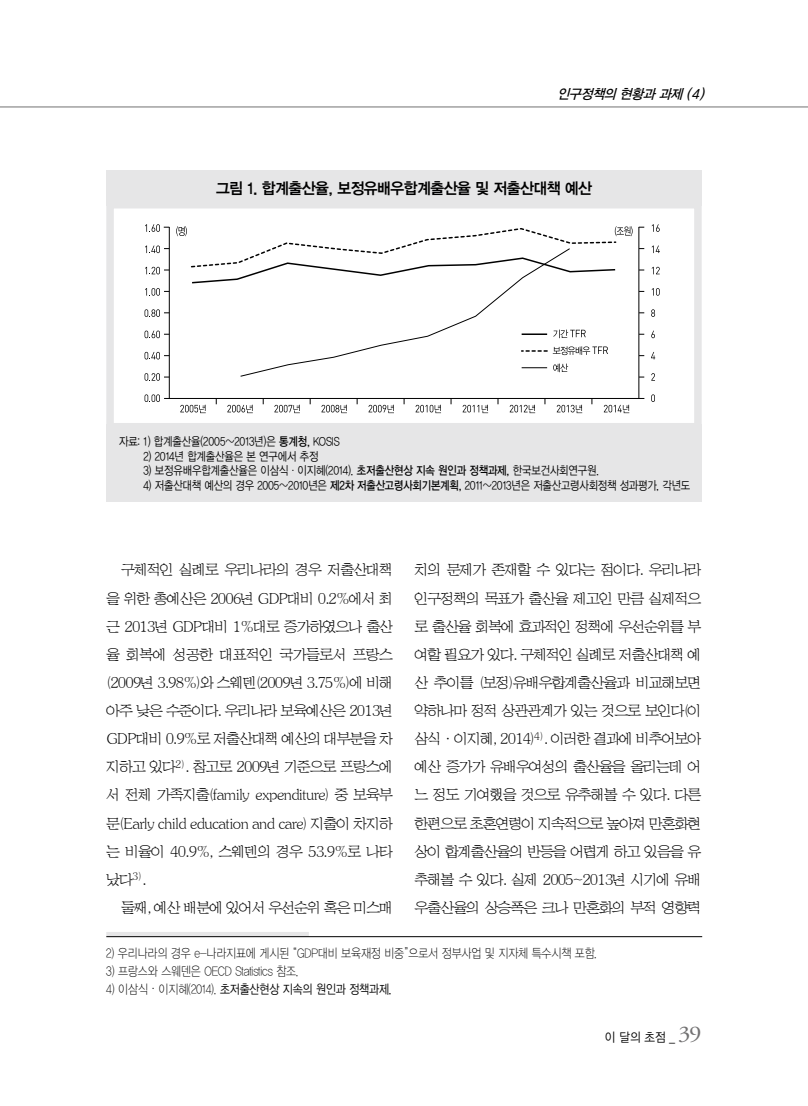
<style>
.page{position:relative;width:808px;height:1106px;background:#fff}
.page>*{position:absolute;margin:0;border:0;box-sizing:border-box;transform-origin:0 0}
.t1{font:15.75px "YDVYGO14";letter-spacing:-.03em;color:#000;scale:.95 1}
.t2{font:15px/28px "HY Sin Mun Myeong Jo Pro";letter-spacing:-.08em;color:#000;text-align:justify}
.t3{font:italic 13.5px "YDVYGO13";color:#000;scale:.95 1}
.t4{font:12.75px "YDVYGO11";letter-spacing:-.01em;color:#000;scale:.85 1}
.t5{font:12.75px "YDVYGO12";letter-spacing:-.01em;color:#000;scale:.85 1}
.t6{font:12.75px "YDVYGO12";letter-spacing:-.01em;color:#000;scale:.9 1}
.t7{font:12px "YDVYGO12";letter-spacing:-.01em;color:#000;scale:.85 1}
.s1{font-family:"YDVYGO13"}
.s2{font-family:"YDVYGO11"}
.s3{font-family:"HY Sin Mun Myeong Jo Pro"}
.s4{font-family:"Adobe Garamond Pro";font-size:22.5px;color:#727172}
</style>
<div class="page">
<hr style="left:0;top:107px;width:808px;height:1px;background:#727172">
<hr style="left:106px;top:932px;width:203px;height:4px;background:#e6e6e7">
<hr style="left:106px;top:936px;width:596px;height:1px;background:#000">
<hr style="left:169px;top:227px;width:1px;height:171px;background:#000">
<hr style="left:639px;top:227px;width:1px;height:171px;background:#000">
<svg style="left:145px;top:394px;width:15px;height:8px"></svg>
<svg style="left:652px;top:224px;width:8px;height:8px"></svg>
<svg style="left:652px;top:245px;width:8px;height:8px"></svg>
<svg style="left:652px;top:267px;width:8px;height:7px"></svg>
<svg style="left:652px;top:288px;width:8px;height:8px"></svg>
<svg style="left:651px;top:309px;width:4px;height:8px"></svg>
<svg style="left:651px;top:331px;width:4px;height:7px"></svg>
<svg style="left:651px;top:352px;width:4px;height:7px"></svg>
<svg style="left:651px;top:373px;width:4px;height:8px"></svg>
<svg style="left:651px;top:394px;width:4px;height:8px"></svg>
<svg style="left:180px;top:405px;width:26px;height:8px"></svg>
<svg style="left:227px;top:405px;width:26px;height:8px"></svg>
<svg style="left:274px;top:405px;width:26px;height:8px"></svg>
<svg style="left:321px;top:405px;width:26px;height:8px"></svg>
<svg style="left:368px;top:405px;width:26px;height:8px"></svg>
<svg style="left:416px;top:405px;width:25px;height:8px"></svg>
<svg style="left:463px;top:405px;width:25px;height:8px"></svg>
<svg style="left:510px;top:405px;width:25px;height:8px"></svg>
<svg style="left:557px;top:405px;width:25px;height:8px"></svg>
<svg style="left:604px;top:405px;width:25px;height:8px"></svg>
<svg style="left:145px;top:224px;width:24px;height:8px"></svg>
<svg style="left:145px;top:245px;width:24px;height:8px"></svg>
<svg style="left:145px;top:267px;width:24px;height:7px"></svg>
<svg style="left:145px;top:288px;width:24px;height:8px"></svg>
<svg style="left:145px;top:352px;width:24px;height:7px"></svg>
<svg style="left:145px;top:373px;width:24px;height:8px"></svg>
<svg style="left:145px;top:309px;width:24px;height:8px"></svg>
<svg style="left:145px;top:330px;width:24px;height:8px"></svg>
<hr style="left:164px;top:398px;width:480px;height:1px;background:#000">
<svg style="left:240px;top:284px;width:329px;height:93px"></svg>
<svg style="left:176px;top:226px;width:456px;height:58px"></svg>
<svg style="left:553px;top:329px;width:33px;height:9px"></svg>
<svg style="left:553px;top:346px;width:55px;height:9px"></svg>
<svg style="left:553px;top:363px;width:15px;height:9px"></svg>
<hr style="left:522px;top:333px;width:25px;height:2px;background:#000">
<svg style="left:522px;top:350px;width:25px;height:2px"></svg>
<svg style="left:522px;top:367px;width:25px;height:1px"></svg>
<div style="left:106px;top:201px;width:596px;height:229px;border:8px solid #e6e6e7"></div>
<div style="left:106px;top:424px;width:596px;height:78px;background:#e6e6e7"></div>
<div style="left:106px;top:170px;width:596px;height:35px;background:#e6e6e7"></div>
<p class="t3" style="left:557px;top:86px;width:160px">인구정책의 현황과 과제 (4)</p>
<p class="t1" style="left:216px;top:179px;width:397px">그림 1. 합계출산율, 보정유배우합계출산율 및 저출산대책 예산</p>
<p class="t7" style="left:119px;top:435px;width:261px">자료: 1) 합계출산율(2005~2013년)은 <span class="s1">통계청,</span> KOSIS</p>
<p class="t7" style="left:143px;top:449px;width:208px">2) 2014년 합계출산율은 본 연구에서 추정</p>
<p class="t7" style="left:143px;top:464px;width:538px">3) 보정유배우합계출산율은 이삼식 · 이지혜(2014). <span class="s1">초저출산현상 지속 원인과 정책과제,</span> 한국보건사회연구원.</p>
<p class="t7" style="left:143px;top:478px;width:645px">4) 저출산대책 예산의 경우 2005~2010년은 <span class="s1">제2차 저출산고령사회기본계획,</span> 2011~2013년은 저출산고령사회정책 성과평가, 각년도</p>
<p class="t2" style="left:106px;top:556px;width:289px;text-indent:15px">구체적인 실례로 우리나라의 경우 저출산대책 을 위한 총예산은 2006년 GDP대비 0.2%에서 최 근 2013년 GDP대비 1%대로 증가하였으나 출산 율 회복에 성공한 대표적인 국가들로서 프랑스 (2009년 3.98%)와 스웨덴(2009년 3.75%)에 비해 아주 낮은 수준이다. 우리나라 보육예산은 2013년 GDP대비 0.9%로 저출산대책 예산의 대부분을 차 지하고 있다<sup>2)</sup>. 참고로 2009년 기준으로 프랑스에 서 전체 가족지출(family expenditure) 중 보육부 문(Early child education and care) 지출이 차지하 는 비율이 40.9%, 스웨덴의 경우 53.9%로 나타 났다<sup>3)</sup>.</p>
<p class="t2" style="left:121px;top:893px;width:274px">둘째, 예산 배분에 있어서 우선순위 혹은 미스매</p>
<p class="t2" style="left:415px;top:556px;width:289px">치의 문제가 존재할 수 있다는 점이다. 우리나라 인구정책의 목표가 출산율 제고인 만큼 실제적으 로 출산율 회복에 효과적인 정책에 우선순위를 부 여할 필요가 있다. 구체적인 실례로 저출산대책 예 산 추이를 (보정)유배우합계출산율과 비교해보면 약하나마 정적 상관관계가 있는 것으로 보인다(이 삼식·이지혜, 2014)<sup>4)</sup>. 이러한 결과에 비추어보아 예산 증가가 유배우여성의 출산율을 올리는데 어 느 정도 기여했을 것으로 유추해볼 수 있다. 다른 한편으로 초혼연령이 지속적으로 높아져 만혼화현 상이 합계출산율의 반등을 어렵게 하고 있음을 유 추해볼 수 있다. 실제 2005~2013년 시기에 유배 우출산율의 상승폭은 크나 만혼화의 부적 영향력</p>
<p class="t4" style="left:106px;top:945px;width:579px">2) 우리나라의 경우 e-나라지표에 게시된 “GDP대비 보육재정 비중”으로서 정부사업 및 지자체 특수시책 포함.</p>
<p class="t4" style="left:106px;top:963px;width:228px">3) 프랑스와 스웨덴은 OECD Statistics 참조.</p>
<p class="t5" style="left:106px;top:981px;width:337px"><span class="s2">4) 이삼식</span><span class="s3">·</span><span class="s2">이지혜(2014).</span> 초저출산현상 지속의 원인과 정책과제.</p>
<p class="t6" style="left:605px;top:1030px;width:109px">이 달의 초점 _ <span class="s4">39</span></p>
</div>
